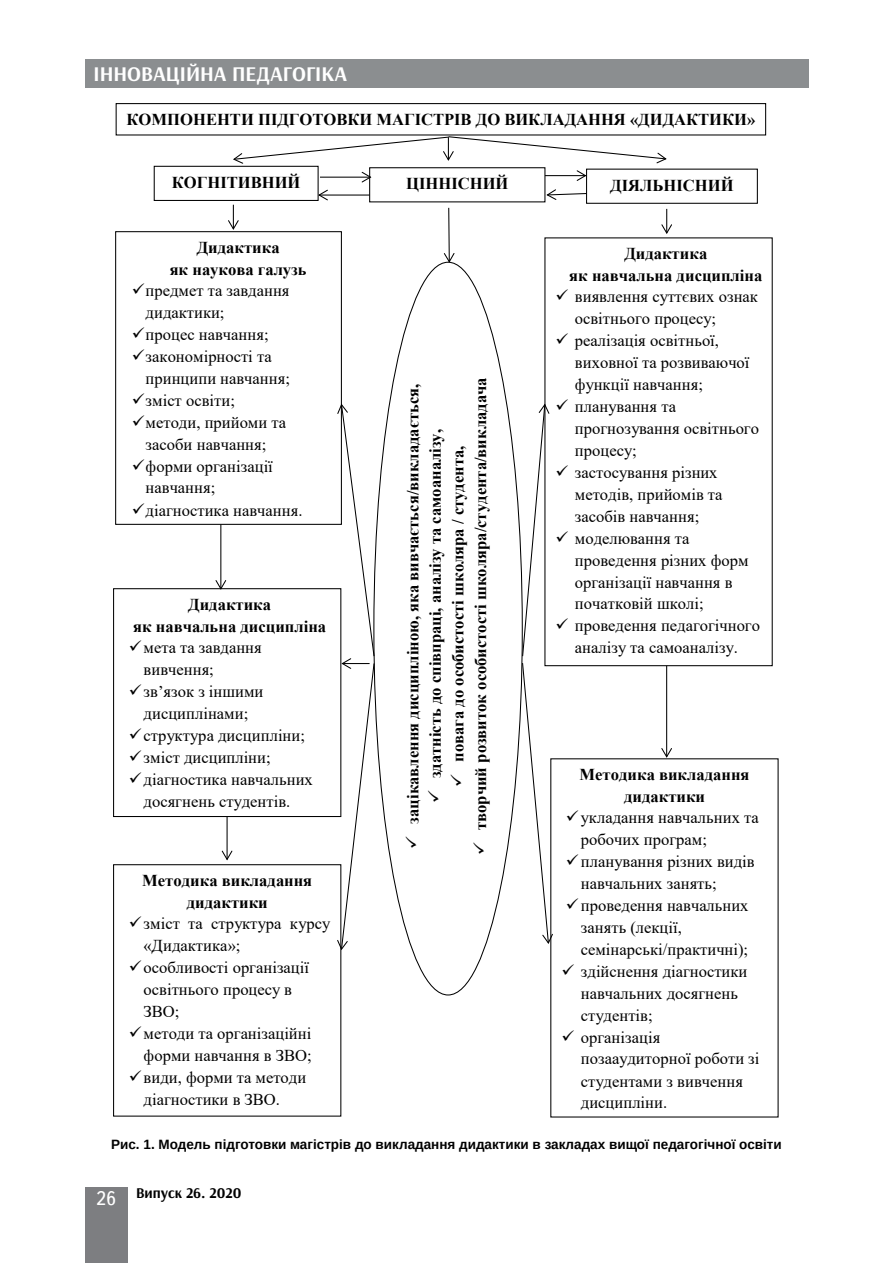
<style>
.page{position:relative;width:893px;height:1263px;background:#fff}
.page>*{position:absolute;margin:0;border:0;box-sizing:border-box;transform-origin:0 0}
.t1{font:700 21px "Arsenal";color:#fff}
.t2{font:16.65px/21.9px "Times New Roman";color:#000}
.t3{font:700 16.65px/21.9px "Times New Roman";color:#000;text-align:center}
.t4{font:700 15px "Arsenal";color:#000}
.t5{font:700 13.5px "Arimo";color:#000}
.s1{font-family:"Ukrainian Text";font-weight:400;font-size:19.5px;color:#fff}
</style>
<div class="page">
<div style="left:85px;top:59px;width:723px;height:29px;background:#8b8e90"></div>
<div style="left:85px;top:1186px;width:43px;height:76px;background:#7d7e81"></div>
<div style="left:116px;top:103px;width:650px;height:32px;border:1px solid #000"></div>
<div style="left:115px;top:231px;width:227px;height:294px;border:1px solid #000"></div>
<div style="left:154px;top:166px;width:165px;height:35px;border:1px solid #000"></div>
<div style="left:586px;top:169px;width:172px;height:35px;border:1px solid #000"></div>
<div style="left:113px;top:864px;width:228px;height:252px;border:1px solid #000"></div>
<div style="left:113px;top:588px;width:228px;height:229px;border:1px solid #000"></div>
<hr style="left:220px;top:524px;width:1px;height:65px;background:#000">
<svg style="left:215px;top:579px;width:12px;height:11px"></svg>
<hr style="left:666px;top:666px;width:1px;height:91px;background:#000">
<svg style="left:660px;top:747px;width:13px;height:12px"></svg>
<svg style="left:336px;top:403px;width:39px;height:548px"></svg>
<svg style="left:521px;top:403px;width:33px;height:542px"></svg>
<hr style="left:227px;top:816px;width:1px;height:43px;background:#000">
<svg style="left:221px;top:850px;width:12px;height:11px"></svg>
<svg style="left:227px;top:136px;width:446px;height:128px"></svg>
<p class="t1" style="left:94px;top:61px;width:255px">ІННОВАЦІЙНА ПЕДАГОГІКА</p>
<p class="t3" style="left:127px;top:108px;width:630px">КОМПОНЕНТИ ПІДГОТОВКИ МАГІСТРІВ ДО ВИКЛАДАННЯ «ДИДАКТИКИ»</p>
<p class="t3" style="left:172px;top:171px;width:130px">КОГНІТИВНИЙ</p>
<p class="t3" style="left:406px;top:172px;width:104px">ЦІННІСНИЙ</p>
<p class="t3" style="left:610px;top:174px;width:125px">ДІЯЛЬНІСНИЙ</p>
<p class="t3" style="left:170px;top:236px;width:138px">Дидактика<br>як наукова галузь</p>
<p class="t2" style="left:146px;top:279px;width:145px;text-indent:-14px">✓предмет та завдання дидактики;</p>
<p class="t2" style="left:132px;top:323px;width:138px">✓процес навчання;</p>
<p class="t2" style="left:146px;top:345px;width:146px;text-indent:-14px">✓закономірності та принципи навчання;</p>
<p class="t2" style="left:132px;top:389px;width:105px">✓зміст освіти;</p>
<p class="t2" style="left:132px;top:411px;width:156px;text-align:center">✓методи, прийоми та засоби навчання;</p>
<p class="t2" style="left:146px;top:454px;width:129px;text-indent:-14px">✓форми організації навчання;</p>
<p class="t2" style="left:132px;top:498px;width:172px">✓діагностика навчання.</p>
<p class="t3" style="left:569px;top:242px;width:195px">Дидактика<br>як навчальна дисципліна</p>
<p class="t2" style="left:575px;top:285px;width:184px;text-indent:-20px">✓ виявлення суттєвих ознак освітнього процесу;</p>
<p class="t2" style="left:575px;top:329px;width:176px;text-indent:-20px">✓ реалізація освітньої, виховної та розвиваючої функції навчання;</p>
<p class="t2" style="left:575px;top:395px;width:186px;text-indent:-20px">✓ планування та прогнозування освітнього процесу;</p>
<p class="t2" style="left:575px;top:461px;width:149px;text-indent:-20px">✓ застосування різних методів, прийомів та засобів навчання;</p>
<p class="t2" style="left:575px;top:526px;width:175px;text-indent:-20px">✓ моделювання та проведення різних форм організації навчання в початковій школі;</p>
<p class="t2" style="left:555px;top:614px;width:206px;text-align:center">✓ проведення педагогічного аналізу та самоаналізу.</p>
<p class="t3" style="left:469px;top:855px;width:479px;rotate:-90deg">✓ творчий розвиток особистості школяра/студента/викладача</p>
<p class="t3" style="left:401px;top:848px;width:466px;rotate:-90deg">✓ зацікавлення дисципліною, яка вивчається/викладається,</p>
<p class="t3" style="left:424px;top:803px;width:376px;rotate:-90deg">✓ здатність до співпраці, аналізу та самоаналізу,</p>
<p class="t3" style="left:446px;top:787px;width:342px;rotate:-90deg">✓ повага до особистості школяра / студента,</p>
<p class="t3" style="left:133px;top:593px;width:195px">Дидактика<br>як навчальна дисципліна</p>
<p class="t2" style="left:144px;top:636px;width:120px;text-indent:-15px">✓мета та завдання вивчення;</p>
<p class="t2" style="left:129px;top:680px;width:136px;text-align:center">✓зв’язок з іншими дисциплінами;</p>
<p class="t2" style="left:129px;top:724px;width:178px">✓структура дисципліни;</p>
<p class="t2" style="left:129px;top:746px;width:144px">✓зміст дисципліни;</p>
<p class="t2" style="left:129px;top:768px;width:186px;text-align:center">✓діагностика навчальних досягнень студентів.</p>
<p class="t3" style="left:580px;top:763px;width:171px">Методика викладання дидактики</p>
<p class="t2" style="left:581px;top:806px;width:179px;text-indent:-15px">✓укладання навчальних та робочих програм;</p>
<p class="t2" style="left:581px;top:850px;width:175px;text-indent:-15px">✓планування різних видів навчальних занять;</p>
<p class="t2" style="left:581px;top:894px;width:169px;text-indent:-15px">✓проведення навчальних занять (лекції, семінарські/практичні);</p>
<p class="t2" style="left:581px;top:959px;width:168px;text-indent:-20px">✓ здійснення діагностики навчальних досягнень студентів;</p>
<p class="t2" style="left:581px;top:1025px;width:180px;text-indent:-20px">✓ організація позааудиторної роботи зі студентами з вивчення дисципліни.</p>
<p class="t3" style="left:142px;top:869px;width:171px">Методика викладання дидактики</p>
<p class="t2" style="left:144px;top:912px;width:188px;text-indent:-15px">✓зміст та структура курсу «Дидактика»;</p>
<p class="t2" style="left:144px;top:956px;width:167px;text-indent:-15px">✓особливості організації освітнього процесу в<br>ЗВО;</p>
<p class="t2" style="left:129px;top:1022px;width:184px;text-align:right">✓методи та організаційні форми навчання в ЗВО;</p>
<p class="t2" style="left:144px;top:1066px;width:164px;text-indent:-15px">✓види, форми та методи діагностики в ЗВО.</p>
<p class="t5" style="left:111px;top:1134px;width:672px">Рис. 1. Модель підготовки магістрів до викладання дидактики в закладах вищої педагогічної освіти</p>
<p class="t4" style="left:96px;top:1183px;width:147px"><span class="s1">26</span> Випуск 26. 2020</p>
</div>
